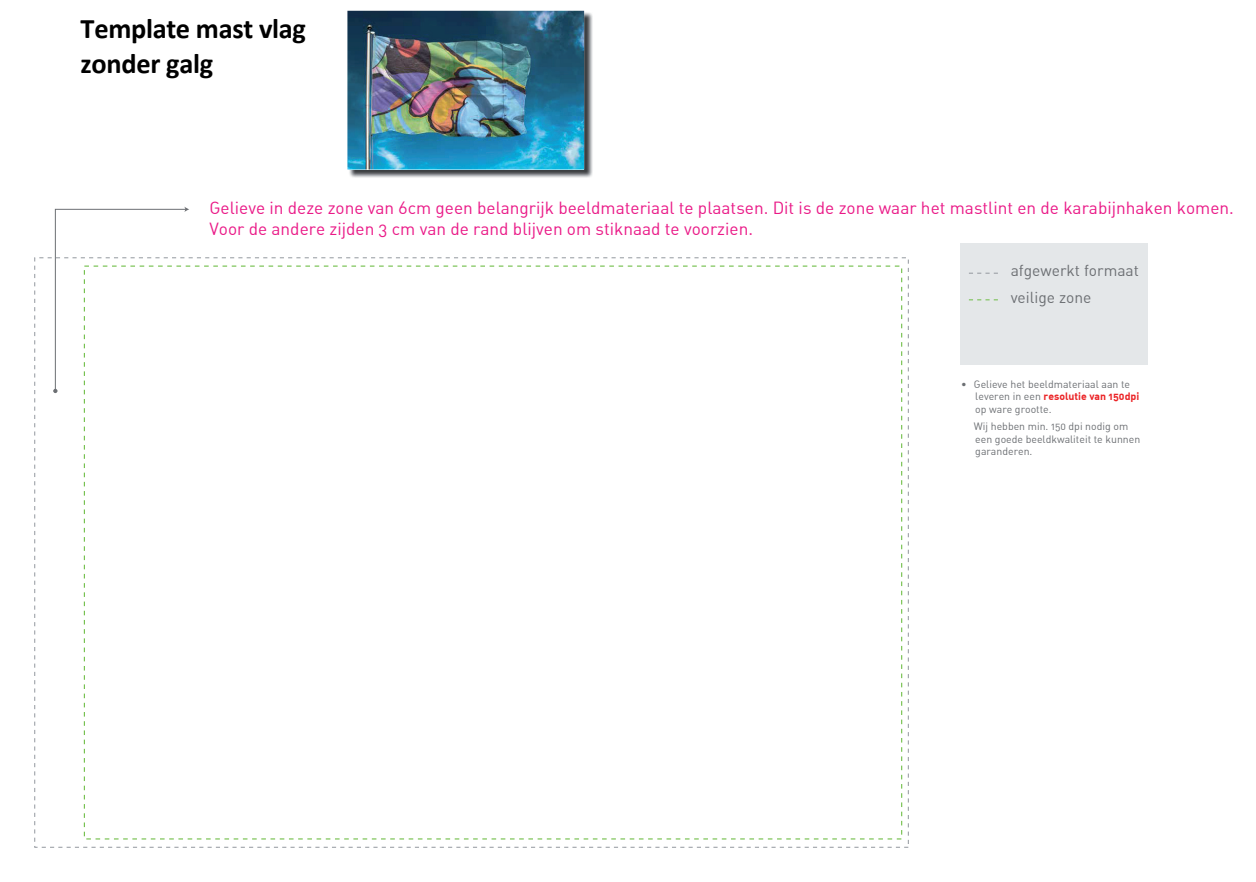
<style>
.page{position:relative;width:1256px;height:882px;background:#fff}
.page>*{position:absolute;margin:0;border:0;box-sizing:border-box;transform-origin:0 0}
.t1{font:700 28.35px/34px "Calibri";letter-spacing:-.01em;color:#000}
.t2{font:17.22px/20.7px "DIN Alternate";color:#ea1987}
.t3{font:15.57px/26.7px "DIN Alternate";color:#6c6f73}
.t4{font:10.5px/12.6px "DIN Alternate";color:#6c6f73}
.s1{font-weight:700;color:#eb2225}
</style>
<div class="page">
<div style="left:959px;top:243px;width:188px;height:121px;background:#e4e7e9"></div>
<svg style="left:969px;top:273px;width:29px;height:1px"></svg>
<svg style="left:968px;top:299px;width:30px;height:1px"></svg>
<svg style="left:53px;top:207px;width:136px;height:186px"></svg>
<img style="left:348px;top:12px;width:245px;height:166px">
<img style="left:347px;top:11px;width:237px;height:158px">
<h1 class="t1" style="left:81px;top:12px;width:227px">Template mast vlag zonder galg</h1>
<p class="t2" style="left:209px;top:197px;width:1025px">Gelieve in deze zone van 6cm geen belangrijk beeldmateriaal te plaatsen. Dit is de zone waar het mastlint en de karabijnhaken komen.<br>Voor de andere zijden 3 cm van de rand blijven om stiknaad te voorzien.</p>
<p class="t3" style="left:1010px;top:257px;width:130px">afgewerkt formaat veilige zone</p>
<p class="t4" style="left:975px;top:377px;width:165px;text-indent:-14px">• Gelieve het beeldmateriaal aan te leveren in een <span class="s1">resolutie van 150dpi </span>op ware grootte.</p>
<p class="t4" style="left:973px;top:420px;width:168px">Wij hebben min. 150 dpi nodig om een goede beeldkwaliteit te kunnen garanderen.</p>
</div>
